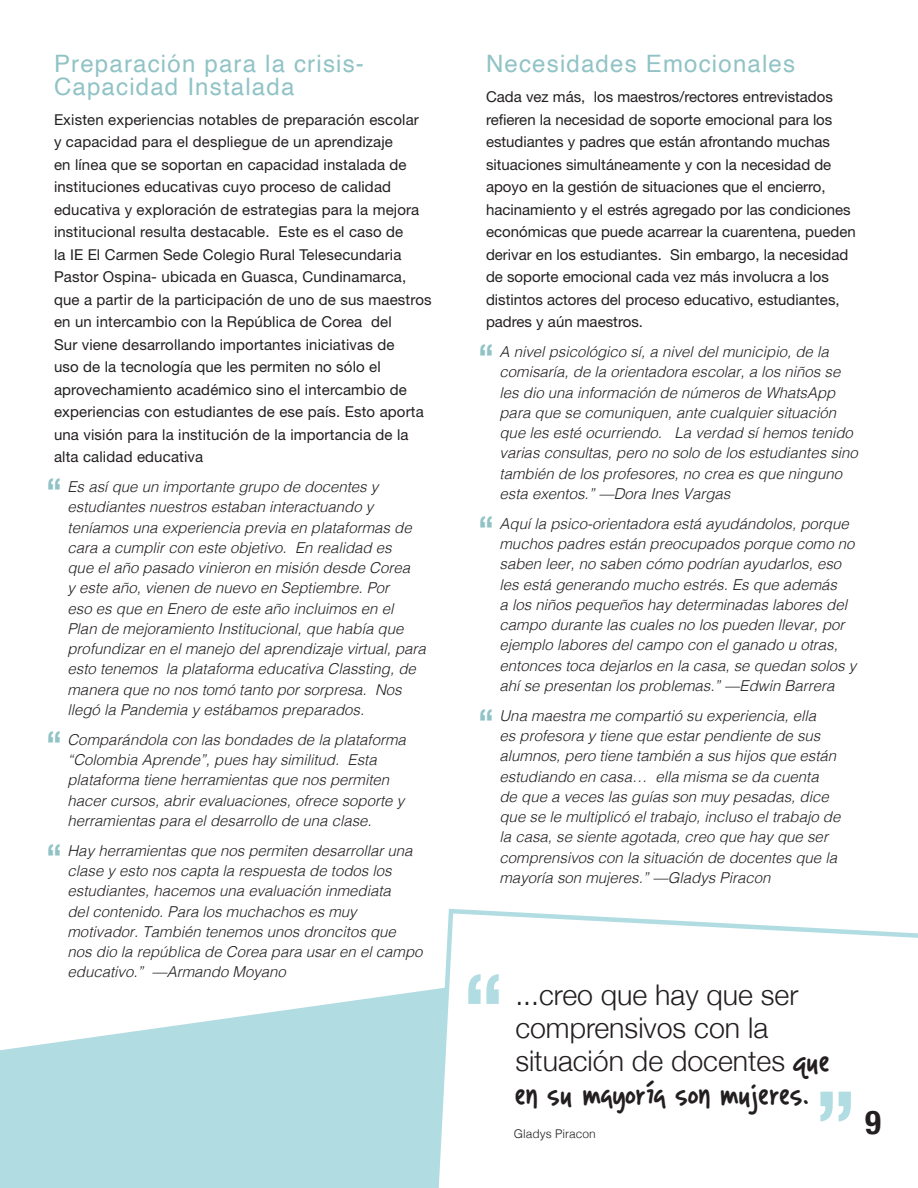
<style>
.page{position:relative;width:918px;height:1188px;background:#fff}
.page>*{position:absolute;margin:0;border:0;box-sizing:border-box;transform-origin:0 0}
.t1{font:700 condensed 93px "Helvetica Neue";color:#b1dce2}
.In-Quotes{font:36px "Lightupthe World";color:#231f20}
.t2{font:700 condensed 34.5px "Helvetica Neue";color:#91c3c6}
.t3{font:700 condensed 33px "Helvetica Neue";color:#231f20}
.In-Quotes-2{font:300 28.5px/33px "Helvetica Neue";color:#231f20}
.t4{font:24px/22.5px "Helvetica";letter-spacing:.05em;color:#91c3c6}
.In-Quotes-3{font:italic 300 15px/20.2px "Helvetica";color:#231f20}
.Paragraph_Style_1{font:15px/22.5px "Helvetica Neue LT Std";letter-spacing:.01em;color:#231f20}
.t5{font:300 12px "Helvetica";color:#231f20}
.s1{font-family:"Lightupthe World";font-weight:400;font-size:36px}
</style>
<div class="page">
<svg style="left:0;top:990px;width:430px;height:198px;fill:#b1dce2"></svg>
<svg style="left:430px;top:908px;width:488px;height:280px"></svg>
<p class="t4" style="left:54px;top:53px;width:311px">Preparación para la crisis-<br>Capacidad Instalada</p>
<p class="Paragraph_Style_1" style="left:54px;top:108px;width:379px">Existen experiencias notables de preparación escolar<br>y capacidad para el despliegue de un aprendizaje<br>en línea que se soportan en capacidad instalada de instituciones educativas cuyo proceso de calidad educativa y exploración de estrategias para la mejora institucional resulta destacable. Este es el caso de<br>la IE El Carmen Sede Colegio Rural Telesecundaria Pastor Ospina- ubicada en Guasca, Cundinamarca, que a partir de la participación de uno de sus maestros en un intercambio con la República de Corea del<br>Sur viene desarrollando importantes iniciativas de<br>uso de la tecnología que les permiten no sólo el aprovechamiento académico sino el intercambio de experiencias con estudiantes de ese país. Esto aporta una visión para la institución de la importancia de la alta calidad educativa</p>
<p class="In-Quotes-3" style="left:68px;top:476px;width:360px">Es así que un importante grupo de docentes y estudiantes nuestros estaban interactuando y teníamos una experiencia previa en plataformas de cara a cumplir con este objetivo. En realidad es<br>que el año pasado vinieron en misión desde Corea<br>y este año, vienen de nuevo en Septiembre. Por<br>eso es que en Enero de este año incluimos en el Plan de mejoramiento Institucional, que había que profundizar en el manejo del aprendizaje virtual, para esto tenemos la plataforma educativa Classting, de manera que no nos tomó tanto por sorpresa. Nos llegó la Pandemia y estábamos preparados.</p>
<p class="In-Quotes-3" style="left:68px;top:728px;width:340px">Comparándola con las bondades de la plataforma “Colombia Aprende”, pues hay similitud. Esta plataforma tiene herramientas que nos permiten hacer cursos, abrir evaluaciones, ofrece soporte y herramientas para el desarrollo de una clase.</p>
<p class="In-Quotes-3" style="left:68px;top:839px;width:357px">Hay herramientas que nos permiten desarrollar una clase y esto nos capta la respuesta de todos los estudiantes, hacemos una evaluación inmediata<br>del contenido. Para los muchachos es muy motivador. También tenemos unos droncitos que nos dio la república de Corea para usar en el campo educativo.” —Armando Moyano</p>
<p class="t2" style="left:46px;top:462px;width:17px">“</p>
<p class="t2" style="left:46px;top:715px;width:17px">“</p>
<p class="t2" style="left:46px;top:828px;width:17px">“</p>
<p class="t4" style="left:486px;top:53px;width:311px">Necesidades Emocionales</p>
<p class="Paragraph_Style_1" style="left:486px;top:85px;width:371px">Cada vez más, los maestros/rectores entrevistados refieren la necesidad de soporte emocional para los estudiantes y padres que están afrontando muchas situaciones simultáneamente y con la necesidad de apoyo en la gestión de situaciones que el encierro, hacinamiento y el estrés agregado por las condiciones económicas que puede acarrear la cuarentena, pueden derivar en los estudiantes. Sin embargo, la necesidad de soporte emocional cada vez más involucra a los distintos actores del proceso educativo, estudiantes, padres y aún maestros.</p>
<p class="In-Quotes-3" style="left:500px;top:341px;width:360px">A nivel psicológico sí, a nivel del municipio, de la comisaría, de la orientadora escolar, a los niños se les dio una información de números de WhatsApp para que se comuniquen, ante cualquier situación que les esté ocurriendo. La verdad sí hemos tenido varias consultas, pero no solo de los estudiantes sino también de los profesores, no crea es que ninguno esta exentos.” —Dora Ines Vargas</p>
<p class="In-Quotes-3" style="left:500px;top:512px;width:358px">Aquí la psico-orientadora está ayudándolos, porque muchos padres están preocupados porque como no saben leer, no saben cómo podrían ayudarlos, eso les está generando mucho estrés. Es que además<br>a los niños pequeños hay determinadas labores del campo durante las cuales no los pueden llevar, por ejemplo labores del campo con el ganado u otras, entonces toca dejarlos en la casa, se quedan solos y ahí se presentan los problemas.” —Edwin Barrera</p>
<p class="In-Quotes-3" style="left:500px;top:704px;width:342px">Una maestra me compartió su experiencia, ella<br>es profesora y tiene que estar pendiente de sus alumnos, pero tiene también a sus hijos que están estudiando en casa… ella misma se da cuenta<br>de que a veces las guías son muy pesadas, dice que se le multiplicó el trabajo, incluso el trabajo de la casa, se siente agotada, creo que hay que ser comprensivos con la situación de docentes que la mayoría son mujeres.” —Gladys Piracon</p>
<p class="t2" style="left:478px;top:328px;width:17px">“</p>
<p class="t2" style="left:478px;top:500px;width:17px">“</p>
<p class="t2" style="left:478px;top:693px;width:17px">“</p>
<p class="t1" style="left:462px;top:930px;width:45px">“</p>
<p class="In-Quotes-2" style="left:515px;top:976px;width:317px">...creo que hay que ser comprensivos con la situación de docentes <span class="s1">que</span></p>
<p class="In-Quotes" style="left:515px;top:1065px;width:296px">en su mayoría son mujeres.</p>
<p class="t1" style="left:857px;top:1165px;width:45px;rotate:-180deg">“</p>
<p class="t5" style="left:514px;top:1124px;width:84px">Gladys Piracon</p>
<p class="t3" style="left:865px;top:1095px;width:17px">9</p>
</div>
